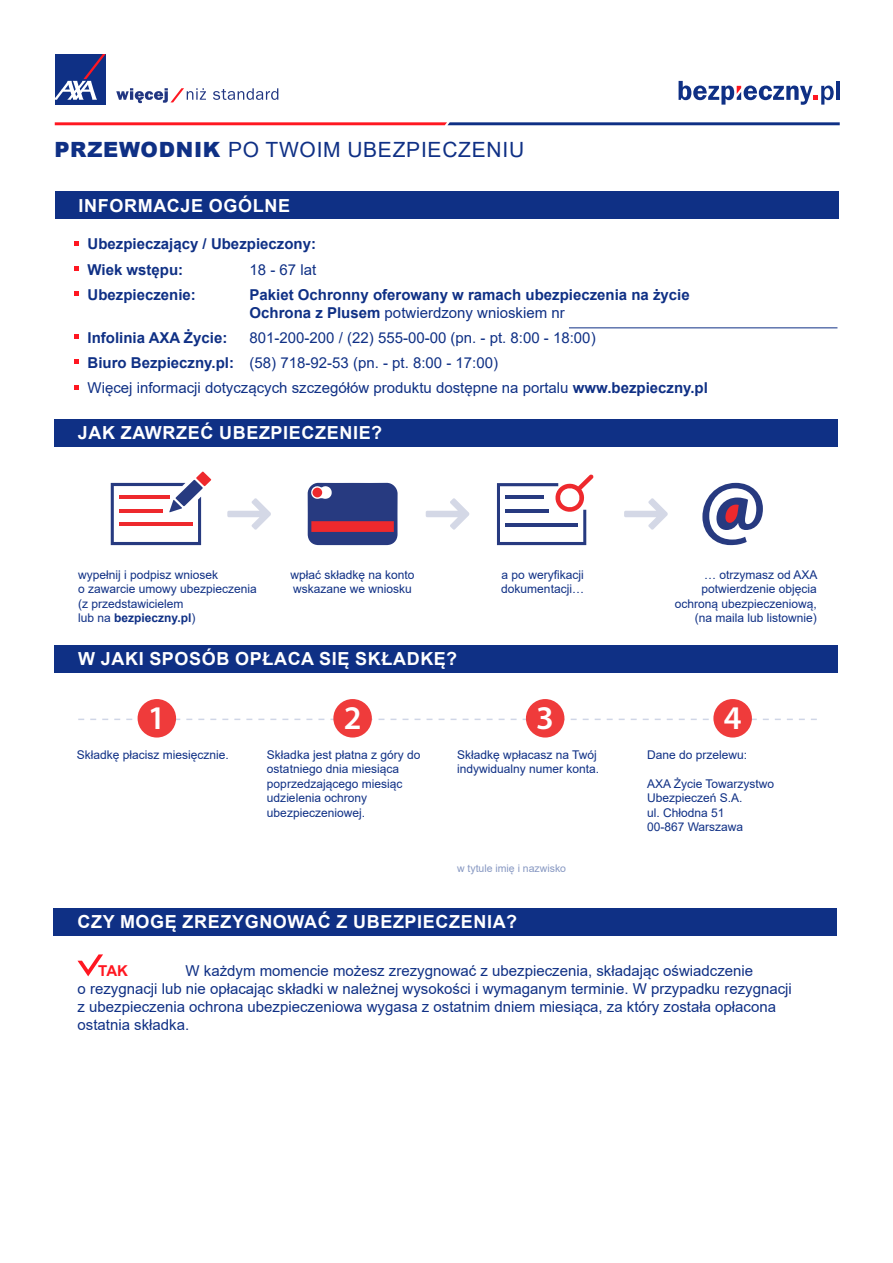
<style>
.page{position:relative;width:893px;height:1263px;background:#fff}
.page>*{position:absolute;margin:0;border:0;box-sizing:border-box;transform-origin:0 0}
.t1{font:600 33.15px "Myriad Pro";color:#fff}
.t2{font:21px "Arial";letter-spacing:.035em;color:#0f3085}
.t3{font:700 18px "Arial";letter-spacing:.035em;color:#fff}
.t4{font:15px/18px "Arial";color:#0f3085}
.t5{font:700 15px/25.3px "Arial";color:#0f3085}
.t6{font:700 15px "Arial";color:#ff1721}
.t7{font:12px/14.4px "Arial";color:#0f3085}
.t8{font:10.5px "Arial";color:#8798c2}
.s1{font-weight:900}
.s2{font-weight:400}
.s3{font-weight:700}
</style>
<div class="page">
<div style="left:55px;top:191px;width:783px;height:28px;background:#0f3085"></div>
<svg style="left:74px;top:241px;width:4px;height:4px"></svg>
<svg style="left:74px;top:266px;width:4px;height:4px"></svg>
<svg style="left:74px;top:291px;width:4px;height:5px"></svg>
<svg style="left:74px;top:334px;width:4px;height:5px"></svg>
<svg style="left:74px;top:360px;width:4px;height:4px"></svg>
<svg style="left:74px;top:385px;width:4px;height:4px"></svg>
<div style="left:138px;top:699px;width:38px;height:38px;background:#ef3b3b;border-radius:50%"></div>
<div style="left:333px;top:699px;width:39px;height:38px;background:#ef3b3b;border-radius:50%"></div>
<div style="left:526px;top:699px;width:38px;height:38px;background:#ef3b3b;border-radius:50%"></div>
<svg style="left:78px;top:719px;width:739px;height:4px"></svg>
<div style="left:713px;top:699px;width:39px;height:38px;background:#ef3b3b;border-radius:50%"></div>
<svg style="left:77px;top:954px;width:26px;height:22px"></svg>
<svg style="left:213px;top:88px;width:65px;height:12px"></svg>
<svg style="left:116px;top:88px;width:90px;height:15px"></svg>
<div style="left:55px;top:54px;width:51px;height:51px;background:#0f3085"></div>
<svg style="left:55px;top:54px;width:51px;height:46px"></svg>
<svg style="left:55px;top:122px;width:785px;height:3px;background:#943d66"></svg>
<hr style="left:836px;top:81px;width:4px;height:19px;background:#0f3085">
<svg style="left:679px;top:81px;width:155px;height:24px"></svg>
<div style="left:54px;top:419px;width:783px;height:27px;background:#0f3085"></div>
<div style="left:54px;top:645px;width:784px;height:28px;background:#0f3085"></div>
<svg style="left:111px;top:471px;width:100px;height:74px"></svg>
<hr style="left:119px;top:496px;width:50px;height:3px;background:#ee292d">
<hr style="left:119px;top:509px;width:44px;height:3px;background:#ee292d">
<hr style="left:119px;top:523px;width:73px;height:3px;background:#ee292d">
<svg style="left:308px;top:483px;width:90px;height:62px;background:#514078"></svg>
<div style="left:312px;top:488px;width:10px;height:9px;background:#ee292d;border-radius:50%"></div>
<svg style="left:497px;top:474px;width:97px;height:71px"></svg>
<svg style="left:702px;top:483px;width:61px;height:62px"></svg>
<div style="left:54px;top:908px;width:783px;height:28px;background:#0f3085"></div>
<svg style="left:227px;top:498px;width:44px;height:32px"></svg>
<svg style="left:426px;top:498px;width:43px;height:32px"></svg>
<svg style="left:624px;top:498px;width:44px;height:32px"></svg>
<hr style="left:569px;top:327px;width:268px;height:1px;background:#0f3085">
<h2 class="t2" style="left:54px;top:136px;width:471px"><span class="s1">PRZEWODNIK</span> PO TWOIM UBEZPIECZENIU</h2>
<h3 class="t3" style="left:79px;top:193px;width:213px">INFORMACJE OGÓLNE</h3>
<p class="t5" style="left:88px;top:232px;width:230px">Ubezpieczający / Ubezpieczony:<br>Wiek wstępu:</p>
<p class="t4" style="left:250px;top:260px;width:68px">18 - 67 lat</p>
<p class="t5" style="left:88px;top:282px;width:110px">Ubezpieczenie:</p>
<p class="t5" style="left:250px;top:286px;width:442px;line-height:18px">Pakiet Ochronny oferowany w ramach ubezpieczenia na życie<br>Ochrona z Plusem <span class="s2">potwierdzony wnioskiem nr</span></p>
<p class="t5" style="left:88px;top:325px;width:141px">Infolinia AXA Życie:</p>
<p class="t4" style="left:88px;top:325px;width:622px;line-height:25.3px;text-indent:162px">801-200-200 / (22) 555-00-00 (pn. - pt. 8:00 - 18:00)<br><span class="s3">Biuro Bezpieczny.pl:</span> (58) 718-92-53 (pn. - pt. 8:00 - 17:00)<br>Więcej informacji dotyczących szczegółów produktu dostępne na portalu <span class="s3">www.bezpieczny.pl</span></p>
<h3 class="t3" style="left:78px;top:420px;width:306px">JAK ZAWRZEĆ UBEZPIECZENIE?</h3>
<p class="t7" style="left:78px;top:567px;width:180px">wypełnij i podpisz wniosek<br>o zawarcie umowy ubezpieczenia (z przedstawicielem<br>lub na <span class="s3">bezpieczny.pl</span>)</p>
<p class="t7" style="left:291px;top:567px;width:126px">wpłać składkę na konto wskazane we wniosku</p>
<p class="t7" style="left:501px;top:567px;width:84px">a po weryfikacji dokumentacji…</p>
<p class="t7" style="left:675px;top:567px;width:144px;text-align:right">… otrzymasz od AXA potwierdzenie objęcia ochroną ubezpieczeniową, (na maila lub listownie)</p>
<h3 class="t3" style="left:78px;top:646px;width:381px">W JAKI SPOSÓB OPŁACA SIĘ SKŁADKĘ?</h3>
<h1 class="t1" style="left:344px;top:697px;width:19px">2</h1>
<h1 class="t1" style="left:536px;top:697px;width:19px">3</h1>
<h1 class="t1" style="left:724px;top:697px;width:19px">4</h1>
<h1 class="t1" style="left:148px;top:697px;width:19px">1</h1>
<p class="t7" style="left:77px;top:747px;width:154px">Składkę płacisz miesięcznie.</p>
<p class="t7" style="left:267px;top:747px;width:155px">Składka jest płatna z góry do ostatniego dnia miesiąca poprzedzającego miesiąc udzielenia ochrony ubezpieczeniowej.</p>
<p class="t7" style="left:457px;top:747px;width:144px">Składkę wpłacasz na Twój indywidualny numer konta.</p>
<p class="t7" style="left:647px;top:747px;width:102px">Dane do przelewu:</p>
<p class="t7" style="left:647px;top:776px;width:129px">AXA Życie Towarzystwo<br>Ubezpieczeń S.A.<br>ul. Chłodna 51<br>00-867 Warszawa</p>
<p class="t8" style="left:457px;top:861px;width:111px">w tytule imię i nazwisko</p>
<h3 class="t3" style="left:77px;top:909px;width:441px">CZY MOGĘ ZREZYGNOWAĆ Z UBEZPIECZENIA?</h3>
<p class="t4" style="left:77px;top:961px;width:716px;text-indent:108px">W każdym momencie możesz zrezygnować z ubezpieczenia, składając oświadczenie<br>o rezygnacji lub nie opłacając składki w należnej wysokości i wymaganym terminie. W przypadku rezygnacji z ubezpieczenia ochrona ubezpieczeniowa wygasa z ostatnim dniem miesiąca, za który została opłacona ostatnia składka.</p>
<p class="t6" style="left:98px;top:960px;width:31px">TAK</p>
</div>
